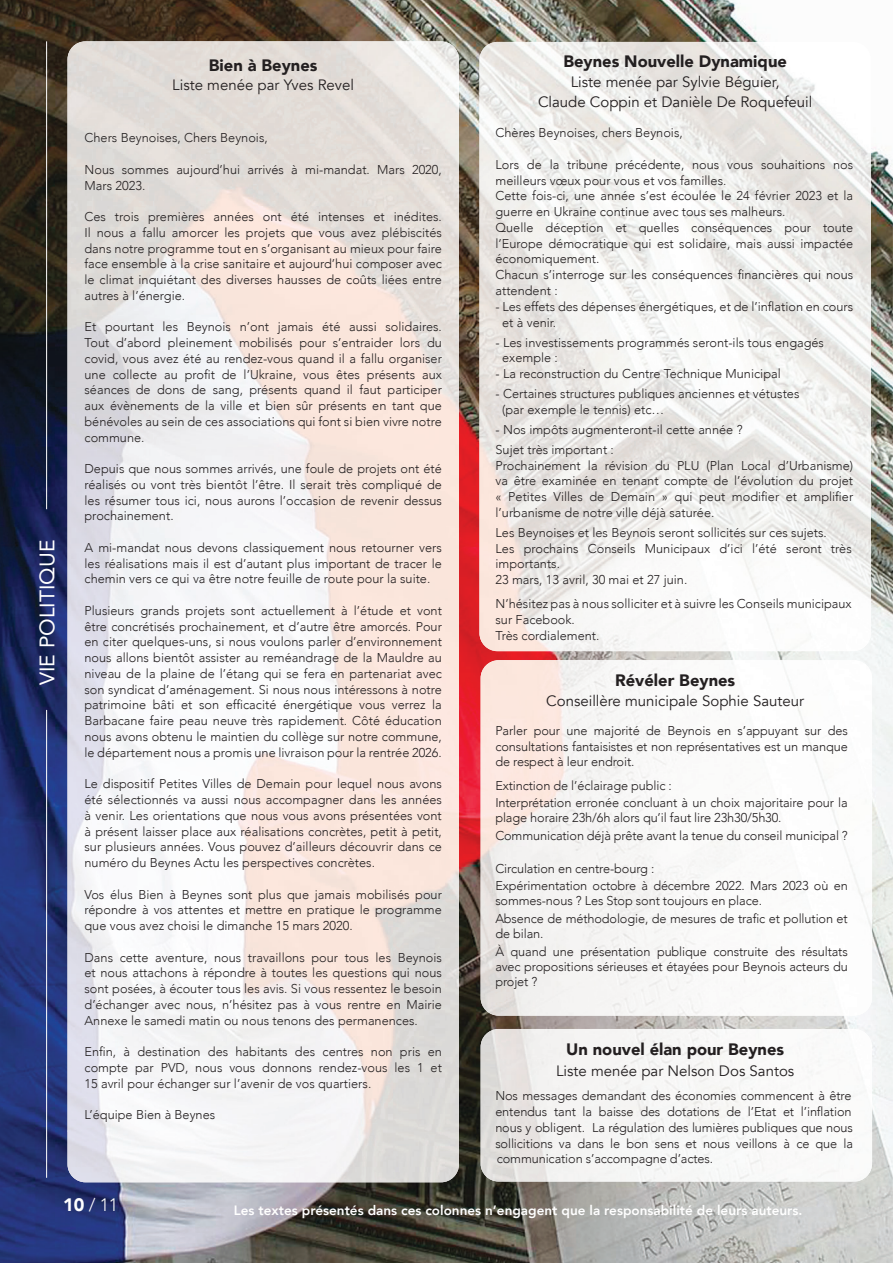
<style>
.page{position:relative;width:893px;height:1263px;background:#fff}
.page>*{position:absolute;margin:0;border:0;box-sizing:border-box;transform-origin:0 0}
.t1{font:21px "Avenir";color:#fff}
.t2{font:300 18px "Avenir";color:#fff}
.t3{font:900 16.5px "Avenir";color:#231f20}
.t4{font:15px/20.1px "Avenir";color:#231f20;text-align:center}
.t5{font:800 13.5px "Avenir";color:#fff}
.t6{font:300 12.75px/15.8px "Avenir";color:#231f20}
.s1{font-weight:900}
</style>
<div class="page">
<img style="left:0;top:0;width:892px;height:1263px">
<hr style="left:46px;top:41px;width:1px;height:468px;background:#fff">
<hr style="left:46px;top:710px;width:1px;height:467px;background:#fff">
<img style="left:67px;top:41px;width:392px;height:1141px">
<img style="left:480px;top:660px;width:392px;height:355px">
<img style="left:480px;top:1029px;width:392px;height:152px">
<img style="left:479px;top:42px;width:391px;height:609px">
<h1 class="t1" style="left:30px;top:685px;width:146px;rotate:-90deg">VIE POLITIQUE</h1>
<p class="t3" style="left:209px;top:51px;width:110px">Bien à Beynes</p>
<p class="t4" style="left:172px;top:76px;width:183px">Liste menée par Yves Revel</p>
<p class="t6" style="left:84px;top:130px;width:185px">Chers Beynoises, Chers Beynois,</p>
<p class="t6" style="left:84px;top:162px;width:359px">Nous sommes aujourd’hui arrivés à mi-mandat. Mars 2020,<br>Mars 2023.</p>
<p class="t6" style="left:84px;top:209px;width:359px;text-align:justify">Ces trois premières années ont été intenses et inédites.<br>Il nous a fallu amorcer les projets que vous avez plébiscités dans notre programme tout en s’organisant au mieux pour faire face ensemble à la crise sanitaire et aujourd’hui composer avec le climat inquiétant des diverses hausses de coûts liées entre autres à l’énergie.</p>
<p class="t6" style="left:84px;top:319px;width:359px;text-align:justify">Et pourtant les Beynois n’ont jamais été aussi solidaires.<br>Tout d’abord pleinement mobilisés pour s’entraider lors du covid, vous avez été au rendez-vous quand il a fallu organiser une collecte au profit de l’Ukraine, vous êtes présents aux séances de dons de sang, présents quand il faut participer aux évènements de la ville et bien sûr présents en tant que bénévoles au sein de ces associations qui font si bien vivre notre commune.</p>
<p class="t6" style="left:84px;top:461px;width:359px;text-align:justify">Depuis que nous sommes arrivés, une foule de projets ont été réalisés ou vont très bientôt l’être. Il serait très compliqué de les résumer tous ici, nous aurons l’occasion de revenir dessus prochainement.</p>
<p class="t6" style="left:84px;top:540px;width:359px;text-align:justify">A mi-mandat nous devons classiquement nous retourner vers les réalisations mais il est d’autant plus important de tracer le chemin vers ce qui va être notre feuille de route pour la suite.</p>
<p class="t6" style="left:84px;top:603px;width:359px;text-align:justify">Plusieurs grands projets sont actuellement à l’étude et vont être concrétisés prochainement, et d’autre être amorcés. Pour en citer quelques-uns, si nous voulons parler d’environnement nous allons bientôt assister au reméandrage de la Mauldre au niveau de la plaine de l’étang qui se fera en partenariat avec son syndicat d’aménagement. Si nous nous intéressons à notre patrimoine bâti et son efficacité énergétique vous verrez la Barbacane faire peau neuve très rapidement. Côté éducation nous avons obtenu le maintien du collège sur notre commune, le département nous a promis une livraison pour la rentrée 2026.</p>
<p class="t6" style="left:84px;top:776px;width:359px;text-align:justify">Le dispositif Petites Villes de Demain pour lequel nous avons été sélectionnés va aussi nous accompagner dans les années à venir. Les orientations que nous vous avons présentées vont à présent laisser place aux réalisations concrètes, petit à petit, sur plusieurs années. Vous pouvez d’ailleurs découvrir dans ce numéro du Beynes Actu les perspectives concrètes.</p>
<p class="t6" style="left:84px;top:886px;width:359px;text-align:justify">Vos élus Bien à Beynes sont plus que jamais mobilisés pour répondre à vos attentes et mettre en pratique le programme que vous avez choisi le dimanche 15 mars 2020.</p>
<p class="t6" style="left:84px;top:949px;width:359px;text-align:justify">Dans cette aventure, nous travaillons pour tous les Beynois et nous attachons à répondre à toutes les questions qui nous sont posées, à écouter tous les avis. Si vous ressentez le besoin d’échanger avec nous, n’hésitez pas à vous rentre en Mairie Annexe le samedi matin ou nous tenons des permanences.</p>
<p class="t6" style="left:84px;top:1043px;width:359px;text-align:justify">Enfin, à destination des habitants des centres non pris en compte par PVD, nous vous donnons rendez-vous les 1 et 15 avril pour échanger sur l’avenir de vos quartiers.</p>
<p class="t6" style="left:84px;top:1106px;width:132px">L’équipe Bien à Beynes</p>
<p class="t3" style="left:563px;top:47px;width:225px">Beynes Nouvelle Dynamique</p>
<p class="t4" style="left:538px;top:72px;width:276px">Liste menée par Sylvie Béguier,<br>Claude Coppin et Danièle De Roquefeuil</p>
<p class="t6" style="left:495px;top:125px;width:189px">Chères Beynoises, chers Beynois,</p>
<p class="t6" style="left:495px;top:157px;width:359px">Lors de la tribune précédente, nous vous souhaitions nos meilleurs vœux pour vous et vos familles.<br>Cette fois-ci, une année s’est écoulée le 24 février 2023 et la guerre en Ukraine continue avec tous ses malheurs.<br>Quelle déception et quelles conséquences pour toute l’Europe démocratique qui est solidaire, mais aussi impactée économiquement.<br>Chacun s’interroge sur les conséquences financières qui nous attendent :</p>
<p class="t6" style="left:502px;top:298px;width:352px;text-indent:-7px">- Les effets des dépenses énergétiques, et de l’inflation en cours et à venir.</p>
<p class="t6" style="left:502px;top:334px;width:323px;text-indent:-7px">- Les investissements programmés seront-ils tous engagés exemple :</p>
<p class="t6" style="left:495px;top:366px;width:287px">- La reconstruction du Centre Technique Municipal</p>
<p class="t6" style="left:502px;top:386px;width:299px;text-indent:-7px">- Certaines structures publiques anciennes et vétustes (par exemple le tennis) etc…</p>
<p class="t6" style="left:495px;top:419px;width:248px;line-height:20px">- Nos impôts augmenteront-il cette année ?<br>Sujet très important :</p>
<p class="t6" style="left:495px;top:457px;width:359px;text-align:justify">Prochainement la révision du PLU (Plan Local d’Urbanisme) va être examinée en tenant compte de l’évolution du projet « Petites Villes de Demain » qui peut modifier et amplifier l’urbanisme de notre ville déjà saturée.</p>
<p class="t6" style="left:495px;top:524px;width:358px">Les Beynoises et les Beynois seront sollicités sur ces sujets.<br>Les prochains Conseils Municipaux d’ici l’été seront très importants.<br>23 mars, 13 avril, 30 mai et 27 juin.</p>
<p class="t6" style="left:495px;top:596px;width:358px">N’hésitez pas à nous solliciter et à suivre les Conseils municipaux sur Facebook.<br>Très cordialement.</p>
<p class="t3" style="left:615px;top:666px;width:122px">Révéler Beynes</p>
<p class="t4" style="left:546px;top:691px;width:259px">Conseillère municipale Sophie Sauteur</p>
<p class="t6" style="left:495px;top:723px;width:354px;line-height:15.3px;text-align:justify">Parler pour une majorité de Beynois en s’appuyant sur des consultations fantaisistes et non représentatives est un manque de respect à leur endroit.</p>
<p class="t6" style="left:495px;top:776px;width:354px;line-height:17.4px">Extinction de l’éclairage public :<br>Interprétation erronée concluant à un choix majoritaire pour la</p>
<p class="t6" style="left:495px;top:809px;width:354px;line-height:17.4px">plage horaire 23h/6h alors qu’il faut lire 23h30/5h30.<br>Communication déjà prête avant la tenue du conseil municipal ?</p>
<p class="t6" style="left:495px;top:859px;width:354px;line-height:17.4px">Circulation en centre-bourg :<br>Expérimentation octobre à décembre 2022. Mars 2023 où en</p>
<p class="t6" style="left:495px;top:892px;width:354px;line-height:17.4px">sommes-nous ? Les Stop sont toujours en place.<br>Absence de méthodologie, de mesures de trafic et pollution et</p>
<p class="t6" style="left:495px;top:925px;width:354px;line-height:17.4px">de bilan.<br>À quand une présentation publique construite des résultats</p>
<p class="t6" style="left:495px;top:958px;width:354px;line-height:15.3px">avec propositions sérieuses et étayées pour Beynois acteurs du projet ?</p>
<p class="t3" style="left:566px;top:1035px;width:219px">Un nouvel élan pour Beynes</p>
<p class="t4" style="left:556px;top:1060px;width:240px">Liste menée par Nelson Dos Santos</p>
<p class="t6" style="left:495px;top:1088px;width:359px;text-align:justify">Nos messages demandant des économies commencent à être entendus tant la baisse des dotations de l’Etat et l’inflation nous y obligent. La régulation des lumières publiques que nous sollicitions va dans le bon sens et nous veillons à ce que la communication s’accompagne d’actes.</p>
<h2 class="t2" style="left:63px;top:1194px;width:56px"><span class="s1">10</span> / 11</h2>
<p class="t5" style="left:234px;top:1199px;width:570px">Les textes présentés dans ces colonnes n’engagent que la responsabilité de leurs auteurs.</p>
</div>
